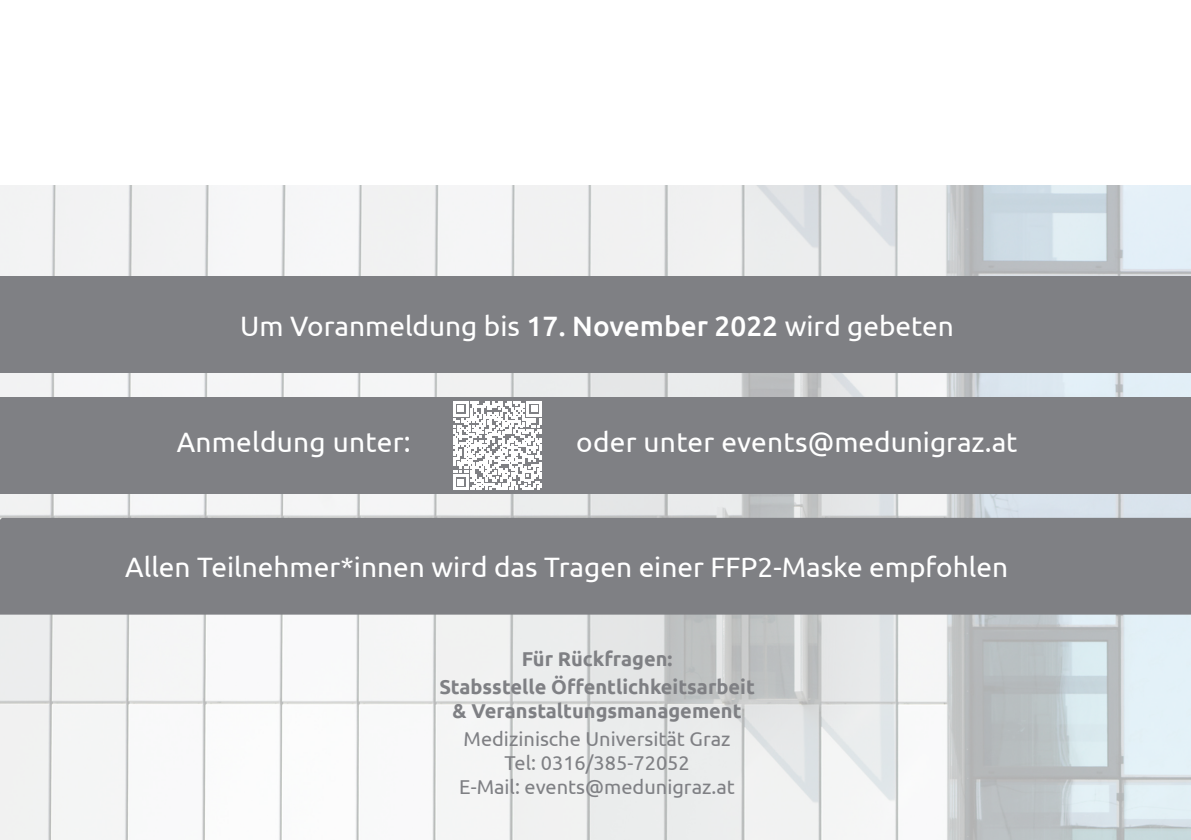
<style>
.page{position:relative;width:1191px;height:840px;background:#fff}
.page>*{position:absolute;margin:0;border:0;box-sizing:border-box;transform-origin:0 0}
.t1{font:28px "Ubuntu";color:#fff}
.t2{font:20px "Ubuntu";color:#7f8084}
.t3{font:700 20px/24px "Ubuntu";color:#7f8084;text-align:center}
.s1{font-weight:500}
</style>
<div class="page">
<img style="left:0;top:186px;width:1191px;height:653px">
<div style="left:0;top:276px;width:1191px;height:97px;background:#7f8084"></div>
<div style="left:0;top:397px;width:1191px;height:96px;background:#7f8084"></div>
<div style="left:0;top:517px;width:1191px;height:97px;background:#7f8084"></div>
<svg style="left:453px;top:401px;width:89px;height:88px"></svg>
<p class="t1" style="left:240px;top:309px;width:715px">Um Voranmeldung bis <span class="s1">17. November 2022</span> wird gebeten</p>
<p class="t1" style="left:177px;top:425px;width:235px">Anmeldung unter:</p>
<p class="t1" style="left:576px;top:425px;width:443px">oder unter events@medunigraz.at</p>
<p class="t1" style="left:125px;top:549px;width:884px">Allen Teilnehmer*innen wird das Tragen einer FFP2-Maske empfohlen</p>
<p class="t3" style="left:522px;top:646px;width:152px">Für Rückfragen:</p>
<p class="t3" style="left:439px;top:674px;width:317px">Stabsstelle Öffentlichkeitsarbeit &amp; Veranstaltungsmanagement</p>
<p class="t2" style="left:463px;top:726px;width:268px">Medizinische Universität Graz</p>
<p class="t2" style="left:504px;top:750px;width:187px">Tel: 0316/385-72052</p>
<p class="t2" style="left:459px;top:774px;width:277px">E-Mail: events@medunigraz.at</p>
</div>
